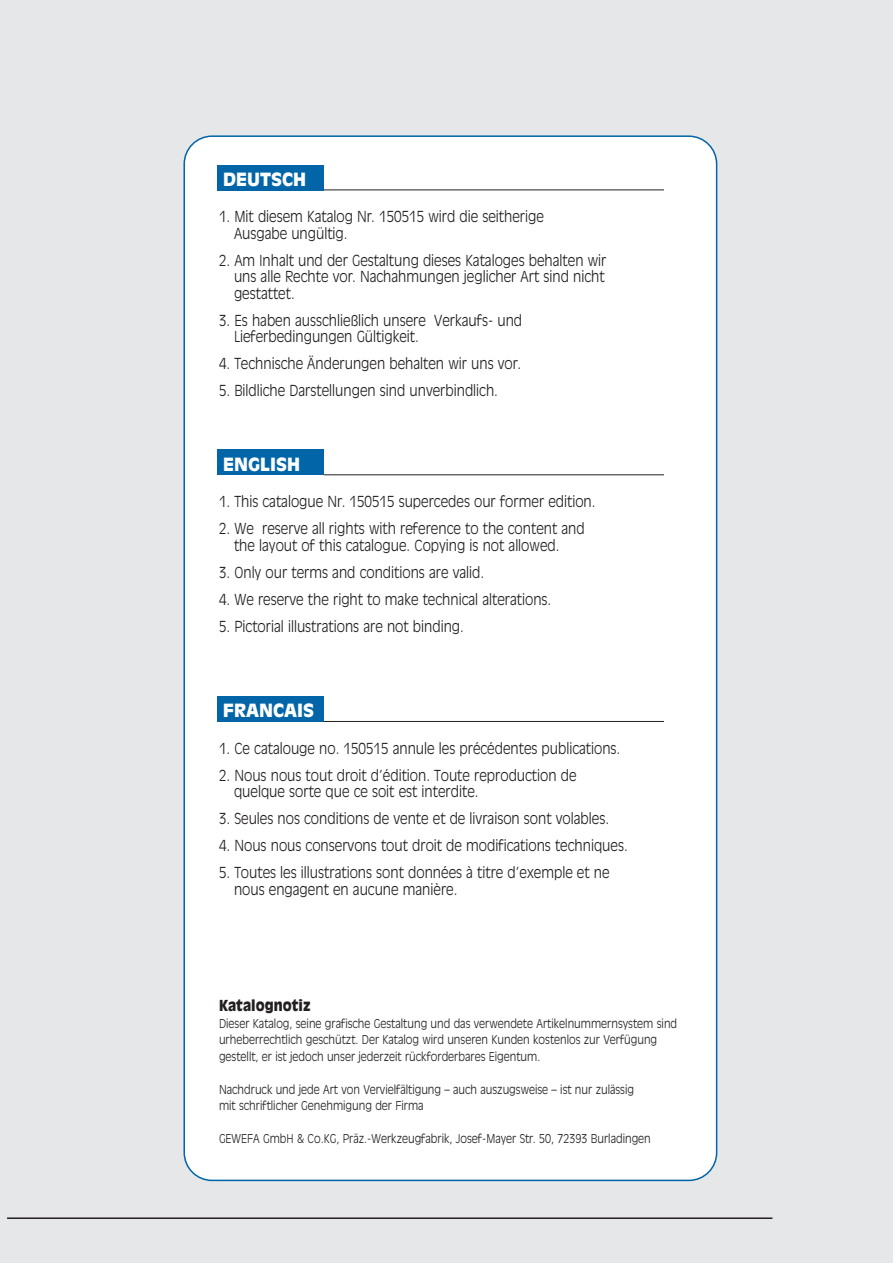
<style>
.page{position:relative;width:893px;height:1263px;background:#e6e7e9}
.page>*{position:absolute;margin:0;border:0;box-sizing:border-box;transform-origin:0 0}
.t1{font:900 18px "Antique Olive";color:#fff}
.t2{font:300 15px/16.5px "Antique Olive";color:#231f20;scale:.9 1}
.t3{font:900 15px "Antique Olive";color:#231f20;scale:.9 1}
.t4{font:300 12px/16.5px "Antique Olive";color:#231f20;scale:.9 1}
</style>
<div class="page">
<hr style="left:7px;top:1217px;width:765px;height:2px;background:#231f20">
<div style="left:183px;top:135px;width:534px;height:1046px;background:#fff"></div>
<div style="left:217px;top:165px;width:107px;height:25px;background:#0165a8"></div>
<div style="left:217px;top:450px;width:107px;height:25px;background:#0165a8"></div>
<div style="left:217px;top:696px;width:107px;height:26px;background:#0165a8"></div>
<hr style="left:324px;top:190px;width:340px;height:1px;background:#231f20">
<hr style="left:324px;top:474px;width:340px;height:1px;background:#231f20">
<hr style="left:324px;top:721px;width:340px;height:1px;background:#231f20">
<p class="t1" style="left:223px;top:168px;width:84px">DEUTSCH</p>
<p class="t2" style="left:234px;top:209px;width:346px;text-indent:-15px">1. Mit diesem Katalog Nr. 150515 wird die seitherige<br>Ausgabe ungültig.</p>
<p class="t2" style="left:234px;top:252px;width:415px;text-indent:-15px">2. Am Inhalt und der Gestaltung dieses Kataloges behalten wir uns alle Rechte vor. Nachahmungen jeglicher Art sind nicht gestattet.</p>
<p class="t2" style="left:234px;top:312px;width:322px;text-indent:-15px">3. Es haben ausschließlich unsere Verkaufs- und<br>Lieferbedingungen Gültigkeit.</p>
<p class="t2" style="left:219px;top:356px;width:337px">4. Technische Änderungen behalten wir uns vor.</p>
<p class="t2" style="left:219px;top:383px;width:312px">5. Bildliche Darstellungen sind unverbindlich.</p>
<p class="t1" style="left:223px;top:453px;width:78px">ENGLISH</p>
<p class="t2" style="left:219px;top:494px;width:420px">1. This catalogue Nr. 150515 supercedes our former edition.</p>
<p class="t2" style="left:234px;top:521px;width:391px;text-indent:-15px">2. We reserve all rights with reference to the content and the layout of this catalogue. Copying is not allowed.</p>
<p class="t2" style="left:219px;top:564px;width:296px">3. Only our terms and conditions are valid.</p>
<p class="t2" style="left:219px;top:591px;width:371px">4. We reserve the right to make technical alterations.</p>
<p class="t2" style="left:219px;top:618px;width:274px">5. Pictorial illustrations are not binding.</p>
<p class="t1" style="left:223px;top:700px;width:92px">FRANCAIS</p>
<p class="t2" style="left:219px;top:740px;width:447px">1. Ce catalouge no. 150515 annule les précédentes publications.</p>
<p class="t2" style="left:234px;top:767px;width:382px;text-indent:-15px">2. Nous nous tout droit d’édition. Toute reproduction de quelque sorte que ce soit est interdite.</p>
<p class="t2" style="left:219px;top:811px;width:435px">3. Seules nos conditions de vente et de livraison sont volables.</p>
<p class="t2" style="left:219px;top:838px;width:456px">4. Nous nous conservons tout droit de modifications techniques.</p>
<p class="t2" style="left:234px;top:865px;width:419px;text-indent:-15px">5. Toutes les illustrations sont données à titre d’exemple et ne nous engagent en aucune manière.</p>
<p class="t3" style="left:219px;top:997px;width:103px">Katalognotiz</p>
<p class="t4" style="left:219px;top:1015px;width:511px">Dieser Katalog, seine grafische Gestaltung und das verwendete Artikelnummern system sind urheberrechtlich geschützt. Der Katalog wird unseren Kunden kostenlos zur Verfügung gestellt, er ist jedoch unser jederzeit rückforderbares Eigentum.</p>
<p class="t4" style="left:219px;top:1081px;width:463px">Nachdruck und jede Art von Vervielfältigung – auch auszugsweise – ist nur zulässig mit schriftlicher Genehmigung der Firma</p>
<p class="t4" style="left:219px;top:1131px;width:481px">GEWEFA GmbH &amp; Co.KG, Präz.-Werkzeugfabrik, Josef-Mayer Str. 50, 72393 Burladingen</p>
</div>
